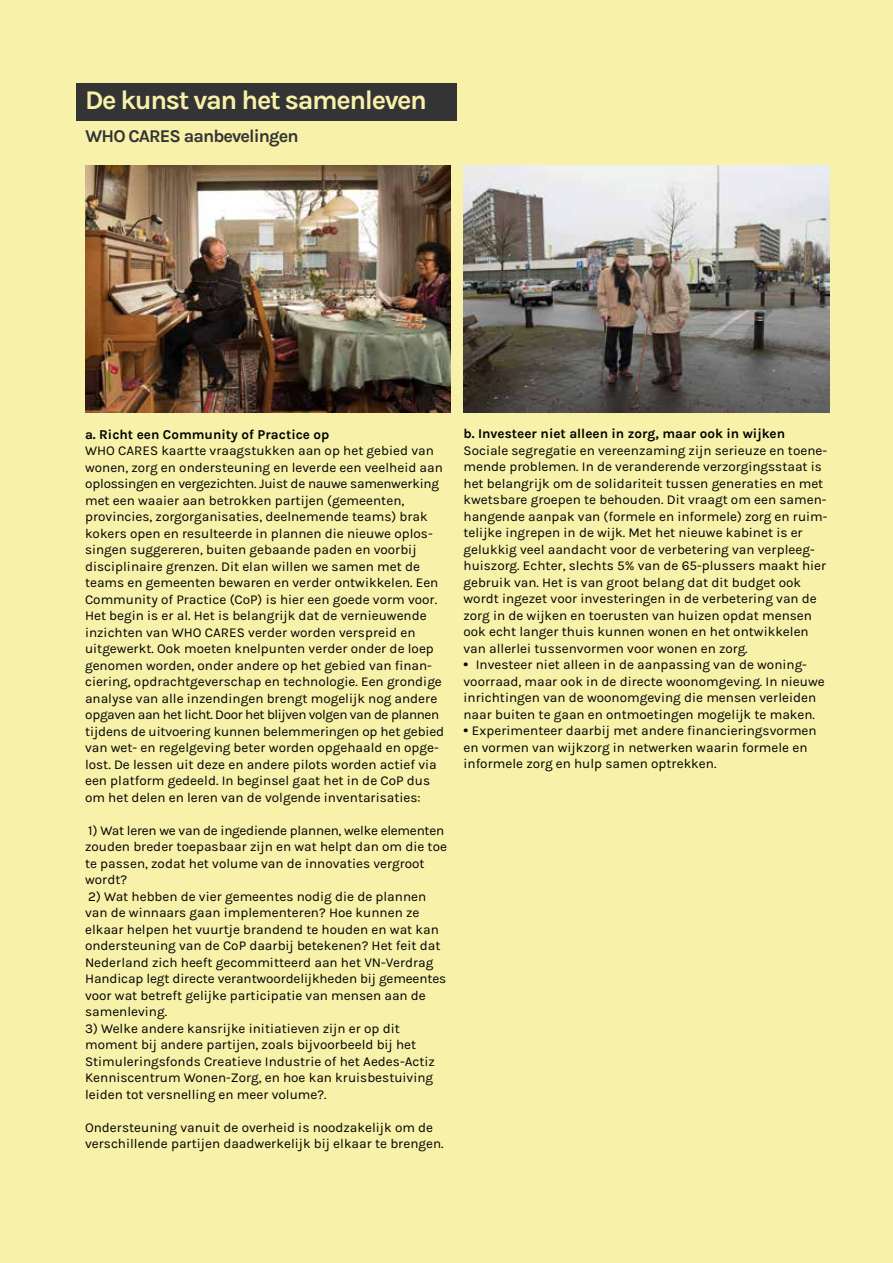
<style>
.page{position:relative;width:893px;height:1263px;background:#f7f1a9}
.page>*{position:absolute;margin:0;border:0;box-sizing:border-box;transform-origin:0 0}
.t1{font:700 27px "Karla";letter-spacing:-.05em;color:#f7f1a9}
.t2{font:700 18px "Karla";letter-spacing:-.05em;color:#353435}
.t3{font:13.5px/16.5px "Karla";color:#000}
.t4{font:700 13.5px "Karla";color:#000}
.s1{font-family:"Arial";font-weight:700}
</style>
<div class="page">
<img style="left:463px;top:166px;width:366px;height:247px">
<img style="left:85px;top:166px;width:366px;height:246px">
<div style="left:77px;top:83px;width:380px;height:37px;background:#353435"></div>
<h1 class="t1" style="left:85px;top:84px;width:344px">De kunst van het samenleven</h1>
<h2 class="t2" style="left:85px;top:125px;width:215px">WHO CARES aanbevelingen</h2>
<p class="t4" style="left:85px;top:426px;width:246px">a. Richt een Community of Practice op</p>
<p class="t3" style="left:85px;top:442px;width:361px">WHO CARES kaartte vraagstukken aan op het gebied van wonen, zorg en ondersteuning en leverde een veelheid aan oplossingen en vergezichten. Juist de nauwe samenwerking met een waaier aan betrokken partijen (gemeenten, provincies, zorgorganisaties, deelnemende teams) brak kokers open en resulteerde in plannen die nieuwe oplos&shy;singen suggereren, buiten gebaande paden en voorbij disciplinaire grenzen. Dit elan willen we samen met de teams en gemeenten bewaren en verder ontwikkelen. Een Community of Practice (CoP) is hier een goede vorm voor.<br>Het begin is er al. Het is belangrijk dat de vernieuwende inzichten van WHO CARES verder worden verspreid en uitgewerkt. Ook moeten knelpunten verder onder de loep genomen worden, onder andere op het gebied van finan&shy;ciering, opdrachtgeverschap en technologie. Een grondige analyse van alle inzendingen brengt mogelijk nog andere opgaven aan het licht. Door het blijven volgen van de plannen tijdens de uitvoering kunnen belemmeringen op het gebied van wet- en regelgeving beter worden opgehaald en opge&shy;lost. De lessen uit deze en andere pilots worden actief via een platform gedeeld. In beginsel gaat het in de CoP dus om het delen en leren van de volgende inventarisaties:</p>
<p class="t3" style="left:85px;top:822px;width:363px">1) Wat leren we van de ingediende plannen, welke elementen zouden breder toepasbaar zijn en wat helpt dan om die toe te passen, zodat het volume van de innovaties vergroot wordt?</p>
<p class="t3" style="left:85px;top:888px;width:363px">2) Wat hebben de vier gemeentes nodig die de plannen van de winnaars gaan implementeren? Hoe kunnen ze elkaar helpen het vuurtje brandend te houden en wat kan ondersteuning van de CoP daarbij betekenen? Het feit dat Nederland zich heeft gecommitteerd aan het VN-Verdrag Handicap legt directe verantwoordelijkheden bij gemeentes voor wat betreft gelijke participatie van mensen aan de samenleving.</p>
<p class="t3" style="left:85px;top:1020px;width:351px">3) Welke andere kansrijke initiatieven zijn er op dit moment bij andere partijen, zoals bijvoorbeeld bij het Stimuleringsfonds Creatieve Industrie of het Aedes-Actiz Kenniscentrum Wonen-Zorg, en hoe kan kruisbestuiving leiden tot versnelling en meer volume?.</p>
<p class="t3" style="left:85px;top:1119px;width:360px">Ondersteuning vanuit de overheid is noodzakelijk om de verschillende partijen daadwerkelijk bij elkaar te brengen.</p>
<p class="t4" style="left:463px;top:426px;width:323px">b. Investeer niet alleen in zorg, maar ook in wijken</p>
<p class="t3" style="left:463px;top:442px;width:366px">Sociale segregatie en vereenzaming zijn serieuze en toene&shy;mende problemen. In de veranderende verzorgingsstaat is het belangrijk om de solidariteit tussen generaties en met kwetsbare groepen te behouden. Dit vraagt om een samen&shy;hangende aanpak van (formele en informele) zorg en ruim&shy;telijke ingrepen in de wijk. Met het nieuwe kabinet is er gelukkig veel aandacht voor de verbetering van verpleeg&shy;huiszorg. Echter, slechts 5% van de 65-plussers maakt hier gebruik van. Het is van groot belang dat dit budget ook wordt ingezet voor investeringen in de verbetering van de zorg in de wijken en toerusten van huizen opdat mensen ook echt langer thuis kunnen wonen en het ontwikkelen van allerlei tussenvormen voor wonen en zorg.</p>
<p class="t3" style="left:463px;top:657px;width:363px"><span class="s1">•</span> Investeer niet alleen in de aanpassing van de woning&shy;voorraad, maar ook in de directe woonomgeving. In nieuwe inrichtingen van de woonomgeving die mensen verleiden naar buiten te gaan en ontmoetingen mogelijk te maken.</p>
<p class="t3" style="left:463px;top:723px;width:355px"><span class="s1">•</span> Experimenteer daarbij met andere financieringsvormen en vormen van wijkzorg in netwerken waarin formele en informele zorg en hulp samen optrekken.</p>
</div>
